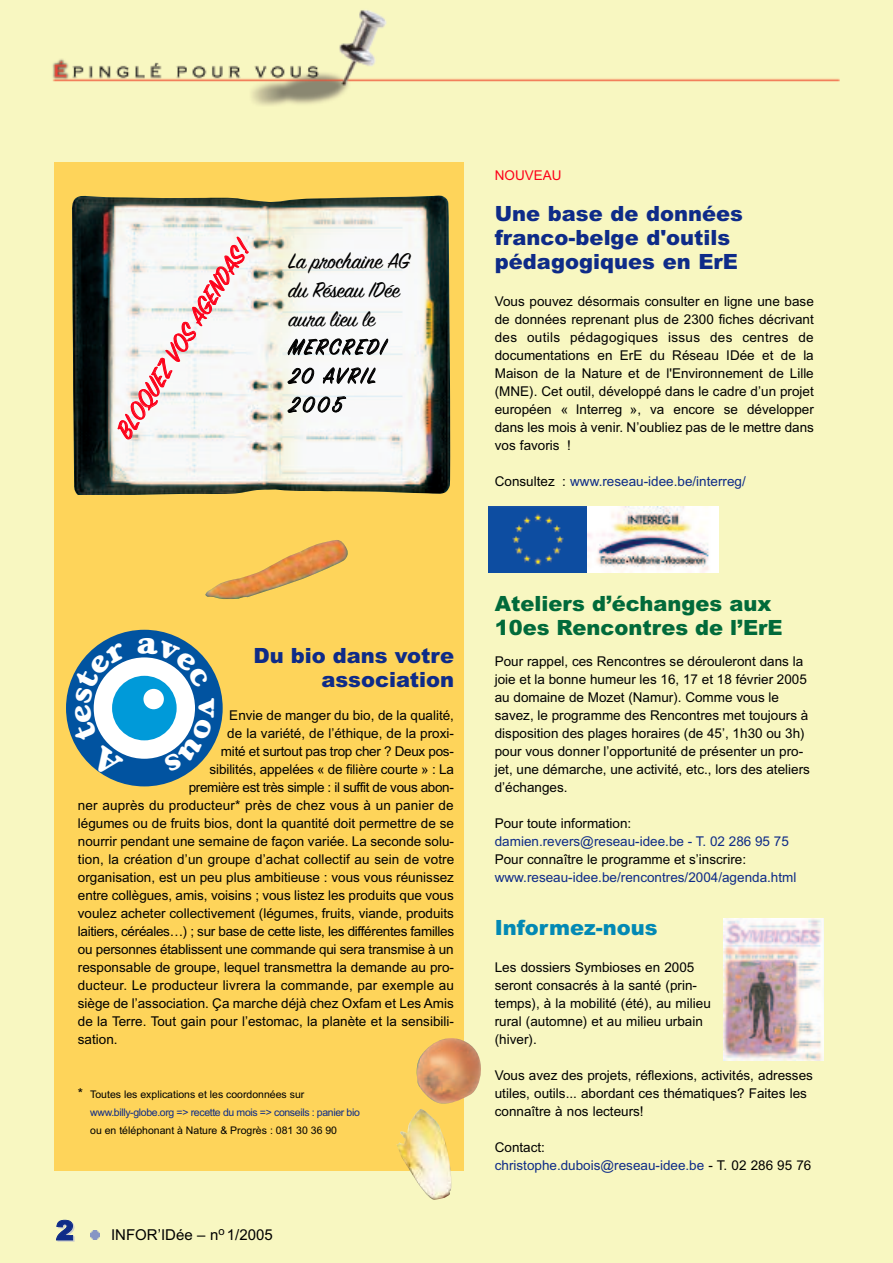
<style>
.page{position:relative;width:893px;height:1263px;background:#f8f7c1}
.page>*{position:absolute;margin:0;border:0;box-sizing:border-box;transform-origin:0 0}
.t1{font:27px "Sign Painter House Script";color:#fd0019}
.t2{font:900 27px "Arial";color:#0e2b88}
.t3{font:24px/28.7px "Sign Painter House Script";letter-spacing:-.01em;color:#000}
.t4{font:900 21px/24px "Arial";color:#0e2b88;text-align:right}
.t5{font:900 21px/24px "Arial";color:#016a3a}
.t6{font:900 21px "Arial";color:#0389b4}
.t7{font:15px "Arial";color:#000}
.t8{font:13.5px/18px "Arial";color:#000}
.t9{font:13.5px/18px "Arial";color:#0e2b88}
.t10{font:13.5px "Arial";letter-spacing:-.025em;color:#000}
.t11{font:13.5px "Arial";letter-spacing:-.02em;color:#000}
.t12{font:13.5px "Arial";color:#fd0019}
.t13{font:10.5px/18px "Arial";letter-spacing:-.035em;color:#0e2b88}
.t14{font:10.5px "Arial";color:#000}
.s1{color:#000}
.s2{font-size:13.5px;color:#000}
</style>
<div class="page">
<div style="left:54px;top:162px;width:409px;height:1008px;background:#fed45a"></div>
<img style="left:396px;top:1109px;width:57px;height:91px">
<div style="left:66px;top:630px;width:157px;height:156px;background:#0153a0;border-radius:50%"></div>
<div style="left:94px;top:657px;width:101px;height:102px;background:#fff;border-radius:50%"></div>
<div style="left:112px;top:676px;width:65px;height:64px;background:#009ad9;border-radius:50%"></div>
<div style="left:143px;top:689px;width:21px;height:20px;background:#fff;border-radius:50%"></div>
<img style="left:416px;top:1030px;width:73px;height:75px">
<img style="left:205px;top:540px;width:143px;height:59px">
<img style="left:72px;top:195px;width:379px;height:300px">
<img style="left:488px;top:506px;width:231px;height:66px">
<img style="left:723px;top:918px;width:100px;height:142px">
<svg style="left:89px;top:1228px;width:13px;height:13px"></svg>
<svg style="left:72px;top:641px;width:56px;height:138px"></svg>
<svg style="left:137px;top:637px;width:73px;height:52px"></svg>
<svg style="left:163px;top:698px;width:51px;height:75px"></svg>
<h1 class="t1" style="left:108px;top:427px;width:229px;rotate:-58deg">BLOQUEZ VOS AGENDAS!</h1>
<h2 class="t3" style="left:288px;top:245px;width:123px">La prochaine AG du Réseau IDée aura lieu le<br>MERCREDI<br>20 AVRIL<br>2005</h2>
<p class="t12" style="left:495px;top:167px;width:68px">NOUVEAU</p>
<h3 class="t4" style="left:495px;top:202px;width:250px;text-align:left">Une base de données franco-belge d'outils pédagogiques en ErE</h3>
<p class="t8" style="left:495px;top:292px;width:321px;text-align:justify">Vous pouvez désormais consulter en ligne une base de données reprenant plus de 2300 fiches décrivant des outils pédagogiques issus des centres de documentations en ErE du Réseau IDée et de la Maison de la Nature et de l'Environnement de Lille (MNE). Cet outil, développé dans le cadre d’un projet européen « Interreg », va encore se développer dans les mois à venir. N’oubliez pas de le mettre dans vos favoris !</p>
<p class="t9" style="left:495px;top:472px;width:252px"><span class="s1">Consultez :</span> www.reseau-idee.be/interreg/</p>
<h3 class="t4" style="left:254px;top:644px;width:202px">Du bio dans votre association</h3>
<p class="t8" style="left:229px;top:706px;width:226px">Envie de manger du bio, de la qualité,</p>
<p class="t8" style="left:227px;top:724px;width:228px">de la variété, de l’éthique, de la proxi-</p>
<p class="t11" style="left:221px;top:743px;width:234px">mité et surtout pas trop cher ? Deux pos-</p>
<p class="t8" style="left:210px;top:760px;width:246px">sibilités, appelées « de filière courte » : La</p>
<p class="t10" style="left:189px;top:779px;width:267px">première est très simple : il suffit de vous abon-</p>
<p class="t8" style="left:78px;top:796px;width:377px">ner auprès du producteur* près de chez vous à un panier de</p>
<p class="t8" style="left:78px;top:814px;width:378px">légumes ou de fruits bios, dont la quantité doit permettre de se</p>
<p class="t8" style="left:78px;top:832px;width:378px">nourrir pendant une semaine de façon variée. La seconde solu-</p>
<p class="t8" style="left:78px;top:850px;width:378px">tion, la création d’un groupe d’achat collectif au sein de votre</p>
<p class="t8" style="left:78px;top:868px;width:378px">organisation, est un peu plus ambitieuse : vous vous réunissez</p>
<p class="t8" style="left:78px;top:886px;width:377px">entre collègues, amis, voisins ; vous listez les produits que vous</p>
<p class="t8" style="left:78px;top:904px;width:378px">voulez acheter collectivement (légumes, fruits, viande, produits</p>
<p class="t10" style="left:78px;top:923px;width:378px">laitiers, céréales…) ; sur base de cette liste, les différentes familles</p>
<p class="t8" style="left:78px;top:940px;width:377px">ou personnes établissent une commande qui sera transmise à un</p>
<p class="t8" style="left:78px;top:958px;width:378px">responsable de groupe, lequel transmettra la demande au pro-</p>
<p class="t8" style="left:78px;top:976px;width:378px">ducteur. Le producteur livrera la commande, par exemple au</p>
<p class="t8" style="left:78px;top:994px;width:377px">siège de l’association. Ça marche déjà chez Oxfam et Les Amis</p>
<p class="t8" style="left:78px;top:1012px;width:378px">de la Terre. Tout gain pour l’estomac, la planète et la sensibili-</p>
<p class="t8" style="left:78px;top:1030px;width:41px">sation.</p>
<p class="t13" style="left:90px;top:1085px;width:271px;text-indent:-12px"><span class="s2">*</span> <span class="s1">Toutes les explications et les coordonnées sur </span>www.billy-globe.org =&gt; recette du mois =&gt; conseils : panier bio</p>
<p class="t14" style="left:90px;top:1124px;width:248px">ou en téléphonant à Nature &amp; Progrès : 081 30 36 90</p>
<h1 class="t2" style="left:56px;top:1215px;width:20px">2</h1>
<p class="t7" style="left:111px;top:1226px;width:163px">INFOR’IDée – n<sup>o</sup> 1/2005</p>
<h3 class="t5" style="left:495px;top:591px;width:289px">Ateliers d’échanges aux<br>10es Rencontres de l’ErE</h3>
<p class="t8" style="left:495px;top:652px;width:317px">Pour rappel, ces Rencontres se dérouleront dans la joie et la bonne humeur les 16, 17 et 18 février 2005 au domaine de Mozet (Namur). Comme vous le savez, le programme des Rencontres met toujours à disposition des plages horaires (de 45’, 1h30 ou 3h) pour vous donner l’opportunité de présenter un pro&shy;jet, une démarche, une activité, etc., lors des ateliers d’échanges.</p>
<p class="t8" style="left:495px;top:814px;width:138px">Pour toute information:</p>
<p class="t9" style="left:495px;top:832px;width:296px">damien.revers@reseau-idee.be - T. 02 286 95 75</p>
<p class="t8" style="left:495px;top:850px;width:253px">Pour connaître le programme et s’inscrire:</p>
<p class="t9" style="left:495px;top:868px;width:303px">www.reseau-idee.be/rencontres/2004/agenda.html</p>
<h3 class="t6" style="left:495px;top:915px;width:164px">Informez-nous</h3>
<p class="t8" style="left:495px;top:958px;width:218px">Les dossiers Symbioses en 2005 seront consacrés à la santé (prin&shy;temps), à la mobilité (été), au milieu rural (automne) et au milieu urbain (hiver).</p>
<p class="t8" style="left:495px;top:1066px;width:320px">Vous avez des projets, réflexions, activités, adresses utiles, outils... abordant ces thématiques? Faites les connaître à nos lecteurs!</p>
<p class="t9" style="left:495px;top:1138px;width:318px"><span class="s1">Contact:<br></span>christophe.dubois@reseau-idee.be <span class="s1">- T. 02 286 95 76</span></p>
</div>
